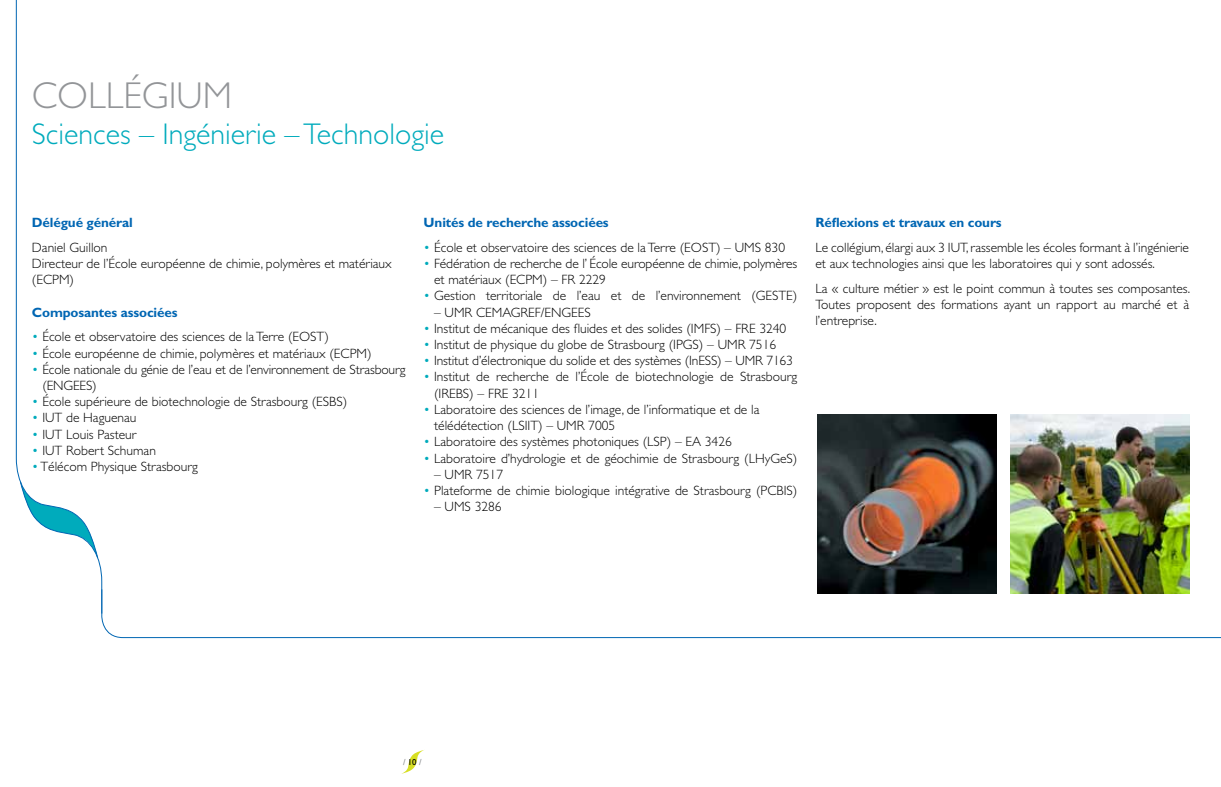
<style>
.page{position:relative;width:1221px;height:787px;background:#fff}
.page>*{position:absolute;margin:0;border:0;box-sizing:border-box;transform-origin:0 0}
.t1{font:300 37.5px "Gill Sans";color:#939598}
.t2{font:300 30px "Gill Sans";color:#00abbc}
.t3{font:300 13.5px/16.2px "Gill Sans";color:#000}
.t4{font:700 13.5px "Gill Sans";letter-spacing:-.01em;color:#0066b3}
.t5{font:8.7px "Gill Sans";color:#808285}
.s1{color:#00abbc}
.s2{color:#000}
</style>
<div class="page">
<svg style="left:403px;top:750px;width:21px;height:23px"></svg>
<svg style="left:101px;top:588px;width:1119px;height:50px"></svg>
<svg style="left:16px;top:0;width:5px;height:482px"></svg>
<svg style="left:20px;top:481px;width:82px;height:133px"></svg>
<img style="left:1010px;top:415px;width:178px;height:178px">
<img style="left:817px;top:415px;width:179px;height:178px">
<h1 class="t1" style="left:32px;top:74px;width:202px">COLLÉGI UM</h1>
<h2 class="t2" style="left:32px;top:117px;width:414px">Sciences – Ingénierie – Technologie</h2>
<p class="t4" style="left:32px;top:214px;width:102px">Délégué général</p>
<p class="t3" style="left:32px;top:239px;width:361px">Daniel Guillon<br>Directeur de l’École européenne de chimie, polymères et matériaux (ECPM)</p>
<p class="t4" style="left:32px;top:304px;width:147px">Composantes associées</p>
<p class="t3" style="left:32px;top:329px;width:298px"><span class="s1">•</span> École et observatoire des sciences de la Terre (EOST)</p>
<p class="t3" style="left:32px;top:345px;width:341px"><span class="s1">•</span> École européenne de chimie, polymères et matériaux (ECPM)</p>
<p class="t3" style="left:42px;top:361px;width:364px;text-indent:-11px"><span class="s1">•</span> École nationale du génie de l’eau et de l’environnement de Strasbourg (ENGEES)</p>
<p class="t3" style="left:32px;top:394px;width:317px"><span class="s1">•</span> École supérieure de biotechnologie de Strasbourg (ESBS)</p>
<p class="t3" style="left:32px;top:410px;width:106px"><span class="s1">•</span> IUT de Haguenau</p>
<p class="t3" style="left:32px;top:426px;width:106px"><span class="s1">•</span> IUT Louis Pasteur</p>
<p class="t3" style="left:32px;top:442px;width:126px"><span class="s1">•</span> IUT Robert Schuman</p>
<p class="t3" style="left:32px;top:458px;width:168px"><span class="s1">•</span> Télécom Physique Strasbourg</p>
<p class="t4" style="left:423px;top:214px;width:187px">Unités de recherche associées</p>
<p class="t3" style="left:423px;top:239px;width:363px"><span class="s1">•</span> École et observatoire des sciences de la Terre (EOST) – UMS 830</p>
<p class="t3" style="left:434px;top:255px;width:365px;text-indent:-11px"><span class="s1">•</span> Fédération de recherche de l’ École européenne de chimie, polymères et matériaux (ECPM) – FR 2229</p>
<p class="t3" style="left:423px;top:288px;width:375px"><span class="s1">•</span> Gestion territoriale de l’eau et de l’environnement (GESTE)</p>
<p class="t3" style="left:434px;top:304px;width:158px">– UMR CEMAGREF/ENGEES</p>
<p class="t3" style="left:423px;top:320px;width:364px"><span class="s1">•</span> I nstitut de mécanique des fluides et des solides (I MFS) – FRE 3240</p>
<p class="t3" style="left:423px;top:336px;width:354px"><span class="s1">•</span> I nstitut de physique du globe de Strasbourg (I PGS) – UMR 7516</p>
<p class="t3" style="left:423px;top:353px;width:371px"><span class="s1">•</span> I nstitut d’électronique du solide et des systèmes (I nESS) – UMR 7163</p>
<p class="t3" style="left:434px;top:369px;width:365px;text-indent:-11px"><span class="s1">•</span> I nstitut de recherche de l’École de biotechnologie de Strasbourg (I REBS) – FRE 3211</p>
<p class="t3" style="left:434px;top:401px;width:327px;text-indent:-11px"><span class="s1">•</span> Laboratoire des sciences de l’image, de l’informatique et de la télédétection (LSIIT) – UMR 7005</p>
<p class="t3" style="left:423px;top:434px;width:310px"><span class="s1">•</span> Laboratoire des systèmes photoniques (LSP) – EA 3426</p>
<p class="t3" style="left:423px;top:450px;width:375px"><span class="s1">•</span> Laboratoire d’hydrologie et de géochimie de Strasbourg (LHyGeS)</p>
<p class="t3" style="left:434px;top:466px;width:70px">– UMR 7517</p>
<p class="t3" style="left:423px;top:482px;width:375px"><span class="s1">•</span> Plateforme de chimie biologique intégrative de Strasbourg (PCBI S)</p>
<p class="t3" style="left:434px;top:498px;width:69px">– UMS 3286</p>
<p class="t4" style="left:815px;top:214px;width:188px">Réflexions et travaux en cours</p>
<p class="t3" style="left:815px;top:239px;width:375px">Le collégium, élargi aux 3 I UT, rassemble les écoles formant à l’ingénierie et aux technologies ainsi que les laboratoires qui y sont adossés.</p>
<p class="t3" style="left:815px;top:280px;width:376px;text-align:justify">La « culture métier » est le point commun à toutes ses composantes.<br>Toutes proposent des formations ayant un rapport au marché et à l’entreprise.</p>
<p class="t5" style="left:403px;top:757px;width:20px">/ <span class="s2">10</span> /</p>
</div>
